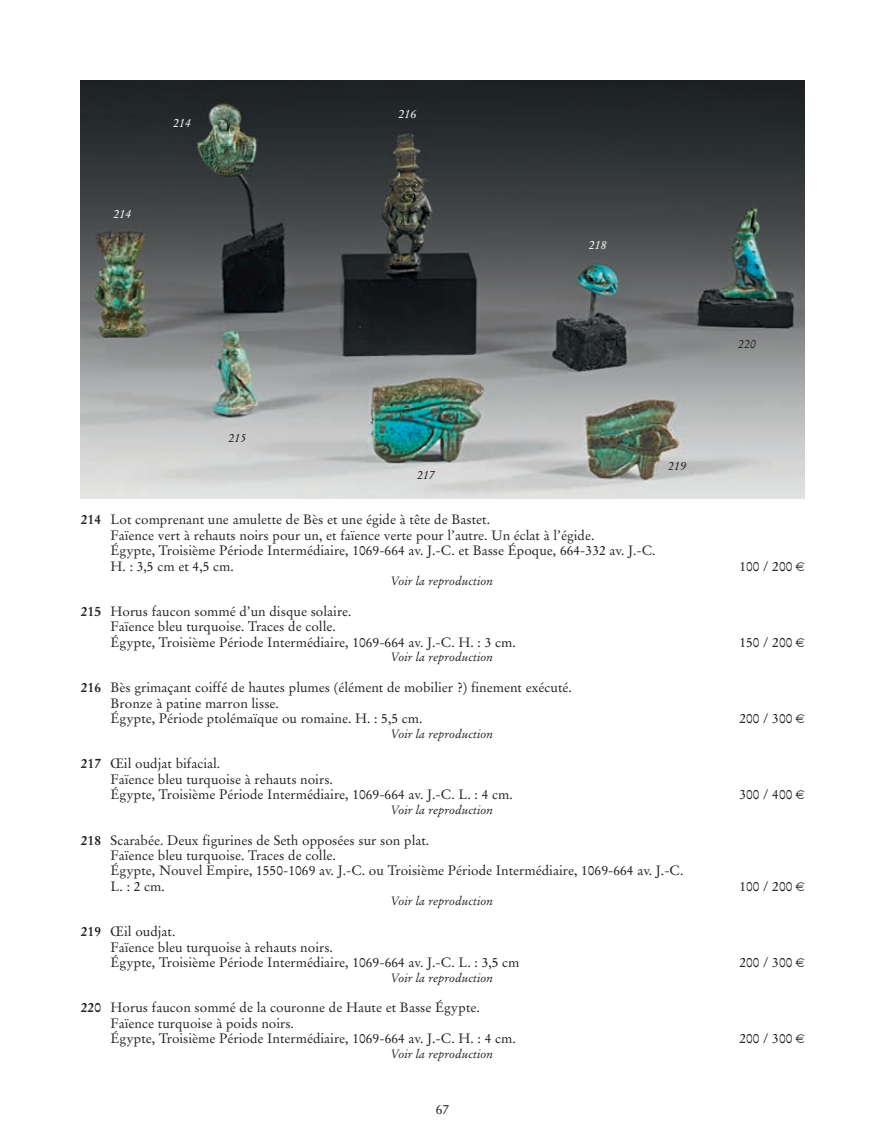
<style>
.page{position:relative;width:885px;height:1140px;background:#fff}
.page>*{position:absolute;margin:0;border:0;box-sizing:border-box;transform-origin:0 0}
.t1{font:13.5px/15.5px "Stempel Garamond";color:#231f20}
.t2{font:italic 12px "Stempel Garamond";color:#231f20}
.t3{font:italic 12px "Stempel Garamond";color:#fff}
.s1{font-weight:700}
</style>
<div class="page">
<img style="left:81px;top:81px;width:723px;height:417px">
<p class="t3" style="left:113px;top:207px;width:19px">214</p>
<p class="t3" style="left:173px;top:115px;width:19px">214</p>
<p class="t3" style="left:398px;top:107px;width:19px">216</p>
<p class="t3" style="left:589px;top:237px;width:19px">218</p>
<p class="t2" style="left:228px;top:430px;width:19px">215</p>
<p class="t2" style="left:417px;top:467px;width:19px">217</p>
<p class="t2" style="left:668px;top:458px;width:19px">219</p>
<p class="t1" style="left:111px;top:512px;width:546px;text-indent:-30px"><span class="s1">214</span> Lot comprenant une amulette de Bès et une égide à tête de Bastet.<br>Faïence vert à rehauts noirs pour un, et faïence verte pour l’autre. Un éclat à l’égide.<br>Égypte, Troisième Période Intermédiaire, 1069-664 av. J.-C. et Basse Époque, 664-332 av. J.-C.<br>H. : 3,5 cm et 4,5 cm.</p>
<p class="t2" style="left:390px;top:573px;width:104px">Voir la reproduction</p>
<p class="t1" style="left:111px;top:603px;width:406px;text-indent:-30px"><span class="s1">215</span> Horus faucon sommé d’un disque solaire.<br>Faïence bleu turquoise. Traces de colle.<br>Égypte, Troisième Période Intermédiaire, 1069-664 av. J.-C. H. : 3 cm.</p>
<p class="t2" style="left:390px;top:650px;width:104px">Voir la reproduction</p>
<p class="t1" style="left:111px;top:680px;width:462px;text-indent:-30px"><span class="s1">216</span> Bès grimaçant coiffé de hautes plumes (élément de mobilier ?) finement exécuté.<br>Bronze à patine marron lisse.<br>Égypte, Période ptolémaïque ou romaine. H. : 5,5 cm.</p>
<p class="t2" style="left:390px;top:726px;width:104px">Voir la reproduction</p>
<p class="t1" style="left:111px;top:756px;width:403px;text-indent:-30px"><span class="s1">217</span> Œil oudjat bifacial.<br>Faïence bleu turquoise à rehauts noirs.<br>Égypte, Troisième Période Intermédiaire, 1069-664 av. J.-C. L. : 4 cm.</p>
<p class="t2" style="left:390px;top:802px;width:104px">Voir la reproduction</p>
<p class="t1" style="left:111px;top:832px;width:574px;text-indent:-30px"><span class="s1">218</span> Scarabée. Deux figurines de Seth opposées sur son plat.<br>Faïence bleu turquoise. Traces de colle.<br>Égypte, Nouvel Empire, 1550-1069 av. J.-C. ou Troisième Période Intermédiaire, 1069-664 av. J.-C.<br>L. : 2 cm.</p>
<p class="t2" style="left:390px;top:893px;width:104px">Voir la reproduction</p>
<p class="t1" style="left:111px;top:923px;width:410px;text-indent:-30px"><span class="s1">219</span> Œil oudjat.<br>Faïence bleu turquoise à rehauts noirs.<br>Égypte, Troisième Période Intermédiaire, 1069-664 av. J.-C. L. : 3,5 cm</p>
<p class="t2" style="left:390px;top:970px;width:104px">Voir la reproduction</p>
<p class="t1" style="left:111px;top:1000px;width:406px;text-indent:-30px"><span class="s1">220</span> Horus faucon sommé de la couronne de Haute et Basse Égypte.<br>Faïence turquoise à poids noirs.<br>Égypte, Troisième Période Intermédiaire, 1069-664 av. J.-C. H. : 4 cm.</p>
<p class="t2" style="left:390px;top:1046px;width:104px">Voir la reproduction</p>
<p class="t1" style="left:435px;top:1101px;width:15px">67</p>
<p class="t2" style="left:738px;top:336px;width:19px">220</p>
<p class="t1" style="left:739px;top:558px;width:55px">100 / 200</p>
<p class="t1" style="left:739px;top:634px;width:55px">150 / 200</p>
<p class="t1" style="left:739px;top:710px;width:55px">200 / 300</p>
<p class="t1" style="left:739px;top:787px;width:55px">300 / 400</p>
<p class="t1" style="left:739px;top:878px;width:55px">100 / 200</p>
<p class="t1" style="left:739px;top:954px;width:55px">200 / 300</p>
<p class="t1" style="left:739px;top:1030px;width:55px">200 / 300</p>
</div>
